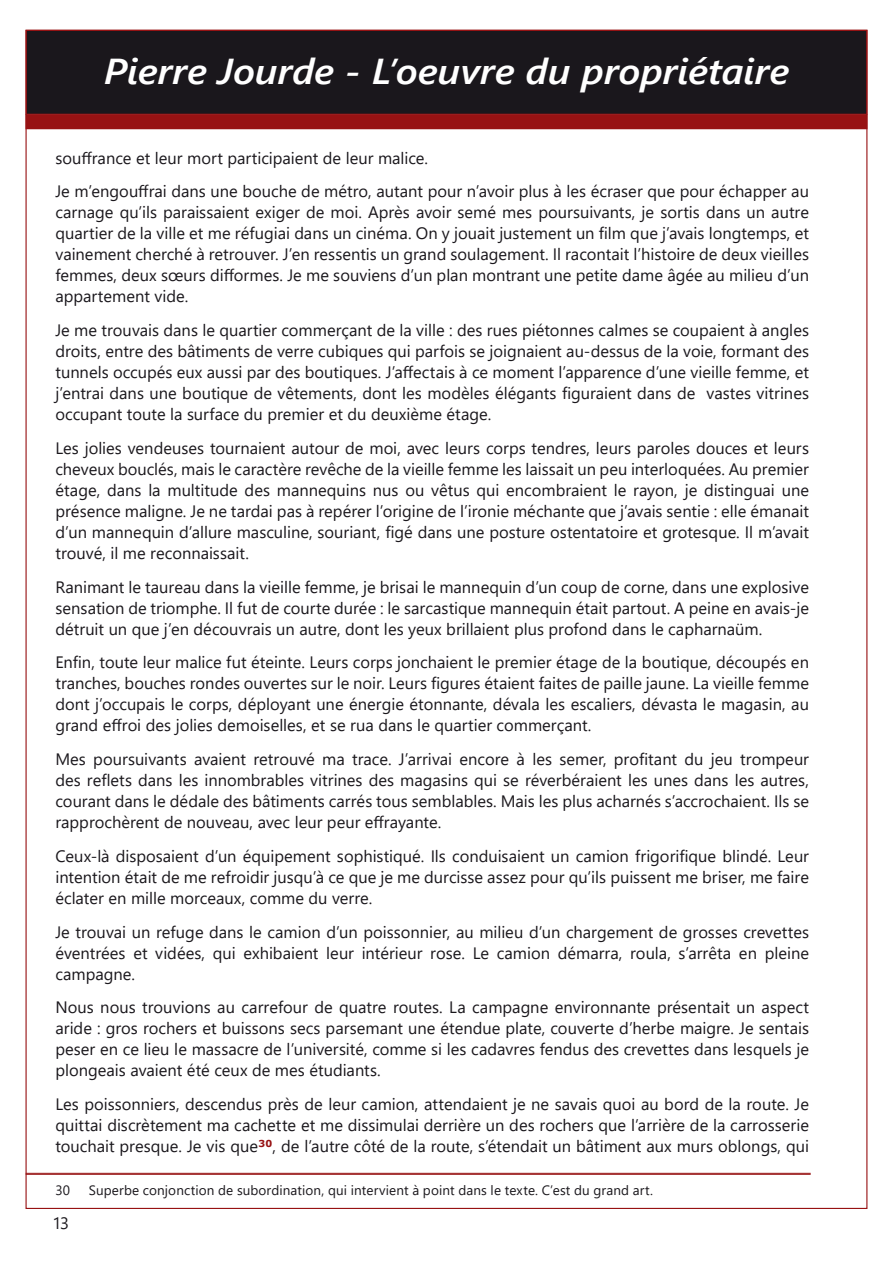
<style>
.page{position:relative;width:893px;height:1263px;background:#fff}
.page>*{position:absolute;margin:0;border:0;box-sizing:border-box;transform-origin:0 0}
.t1{font:italic 600 36px "Segoe UI";letter-spacing:-.005em;color:#fff;scale:1.1 1}
.t2{font:16.5px/21px "Segoe UI";color:#1a171c;text-align:justify}
.note_bas_page{font:13.5px "Segoe UI";letter-spacing:.01em;color:#1a171c}
</style>
<div class="page">
<div style="left:26px;top:30px;width:841px;height:84px;background:#1a171c"></div>
<div style="left:26px;top:114px;width:841px;height:15px;background:#971213"></div>
<hr style="left:26px;top:1173px;width:785px;height:1px;background:#971213">
<hr style="left:26px;top:1174px;width:785px;height:1px;background:#971213">
<h1 class="t1" style="left:104px;top:42px;width:625px">Pierre Jourde - L’oeuvre du propriétaire</h1>
<p class="t2" style="left:55px;top:147px;width:374px">souffrance et leur mort participaient de leur malice.</p>
<p class="t2" style="left:55px;top:181px;width:755px">Je m’engouffrai dans une bouche de métro, autant pour n’avoir plus à les écraser que pour échapper au carnage qu’ils paraissaient exiger de moi. Après avoir semé mes poursuivants, je sortis dans un autre quartier de la ville et me réfugiai dans un cinéma. On y jouait justement un film que j’avais longtemps, et vainement cherché à retrouver. J’en ressentis un grand soulagement. Il racontait l’histoire de deux vieilles femmes, deux sœurs difformes. Je me souviens d’un plan montrant une petite dame âgée au milieu d’un appartement vide.</p>
<p class="t2" style="left:55px;top:319px;width:755px">Je me trouvais dans le quartier commerçant de la ville : des rues piétonnes calmes se coupaient à angles droits, entre des bâtiments de verre cubiques qui parfois se joignaient au-dessus de la voie, formant des tunnels occupés eux aussi par des boutiques. J’affectais à ce moment l’apparence d’une vieille femme, et j’entrai dans une boutique de vêtements, dont les modèles élégants figuraient dans de vastes vitrines occupant toute la surface du premier et du deuxième étage.</p>
<p class="t2" style="left:55px;top:437px;width:755px">Les jolies vendeuses tournaient autour de moi, avec leurs corps tendres, leurs paroles douces et leurs cheveux bouclés, mais le caractère revêche de la vieille femme les laissait un peu interloquées. Au premier étage, dans la multitude des mannequins nus ou vêtus qui encombraient le rayon, je distinguai une présence maligne. Je ne tardai pas à repérer l’origine de l’ironie méchante que j’avais sentie : elle émanait d’un mannequin d’allure masculine, souriant, figé dans une posture ostentatoire et grotesque. Il m’avait trouvé, il me reconnaissait.</p>
<p class="t2" style="left:55px;top:576px;width:755px">Ranimant le taureau dans la vieille femme, je brisai le mannequin d’un coup de corne, dans une explosive sensation de triomphe. Il fut de courte durée : le sarcastique mannequin était partout. A peine en avais-je détruit un que j’en découvrais un autre, dont les yeux brillaient plus profond dans le capharnaüm.</p>
<p class="t2" style="left:55px;top:652px;width:755px">Enfin, toute leur malice fut éteinte. Leurs corps jonchaient le premier étage de la boutique, découpés en tranches, bouches rondes ouvertes sur le noir. Leurs figures étaient faites de paille jaune. La vieille femme dont j’occupais le corps, déployant une énergie étonnante, dévala les escaliers, dévasta le magasin, au grand effroi des jolies demoiselles, et se rua dans le quartier commerçant.</p>
<p class="t2" style="left:55px;top:748px;width:755px">Mes poursuivants avaient retrouvé ma trace. J’arrivai encore à les semer, profitant du jeu trompeur des reflets dans les innombrables vitrines des magasins qui se réverbéraient les unes dans les autres, courant dans le dédale des bâtiments carrés tous semblables. Mais les plus acharnés s’accrochaient. Ils se rapprochèrent de nouveau, avec leur peur effrayante.</p>
<p class="t2" style="left:55px;top:845px;width:755px">Ceux-là disposaient d’un équipement sophistiqué. Ils conduisaient un camion frigorifique blindé. Leur intention était de me refroidir jusqu’à ce que je me durcisse assez pour qu’ils puissent me briser, me faire éclater en mille morceaux, comme du verre.</p>
<p class="t2" style="left:55px;top:921px;width:755px">Je trouvai un refuge dans le camion d’un poissonnier, au milieu d’un chargement de grosses crevettes éventrées et vidées, qui exhibaient leur intérieur rose. Le camion démarra, roula, s’arrêta en pleine campagne.</p>
<p class="t2" style="left:55px;top:997px;width:755px">Nous nous trouvions au carrefour de quatre routes. La campagne environnante présentait un aspect aride : gros rochers et buissons secs parsemant une étendue plate, couverte d’herbe maigre. Je sentais peser en ce lieu le massacre de l’université, comme si les cadavres fendus des crevettes dans lesquels je plongeais avaient été ceux de mes étudiants.</p>
<p class="t2" style="left:55px;top:1093px;width:755px">Les poissonniers, descendus près de leur camion, attendaient je ne savais quoi au bord de la route. Je quittai discrètement ma cachette et me dissimulai derrière un des rochers que l’arrière de la carrosserie touchait presque. Je vis que<sup>30</sup>, de l’autre côté de la route, s’étendait un bâtiment aux murs oblongs, qui</p>
<p class="note_bas_page" style="left:55px;top:1179px;width:16px">30</p>
<p class="note_bas_page" style="left:89px;top:1179px;width:565px">Superbe conjonction de subordination, qui intervient à point dans le texte. C’est du grand art.</p>
<p class="t2" style="left:52px;top:1212px;width:18px">13</p>
</div>
